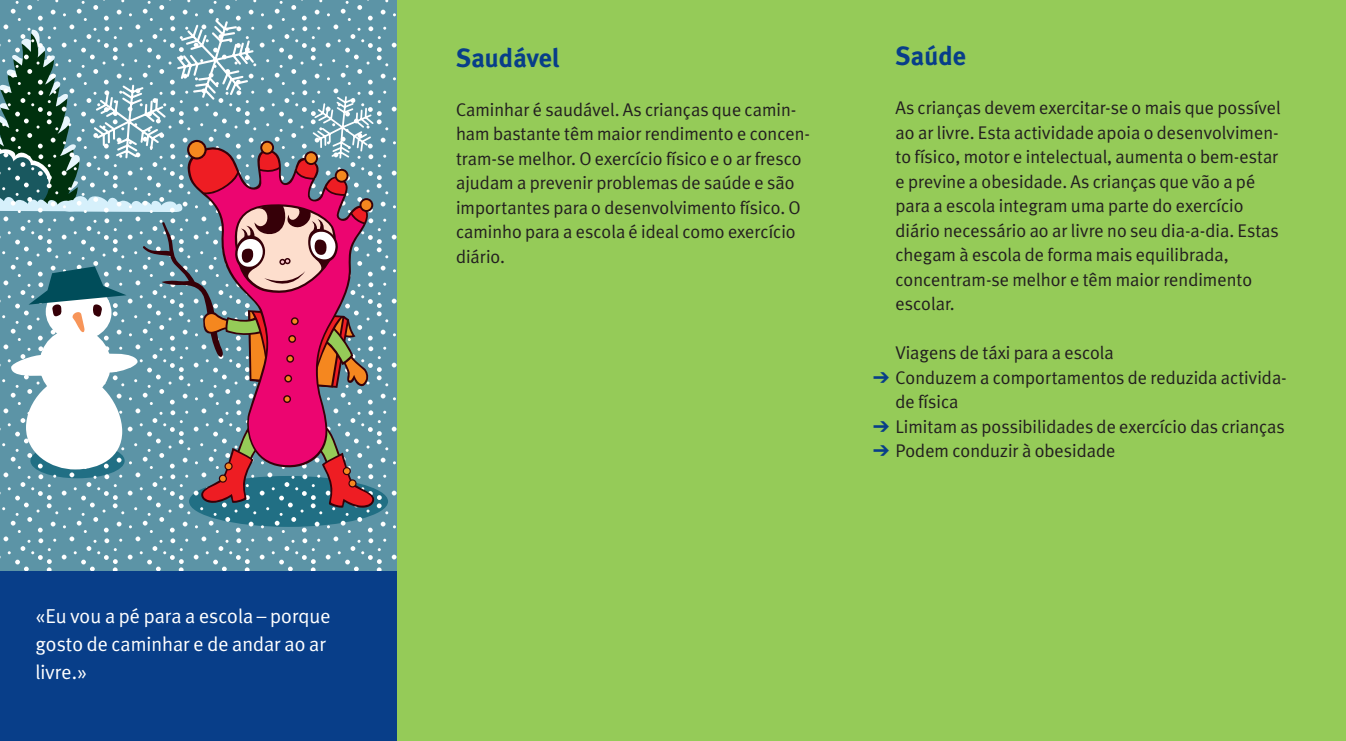
<style>
.page{position:relative;width:1346px;height:741px;background:#95cb58}
.page>*{position:absolute;margin:0;border:0;box-sizing:border-box;transform-origin:0 0}
.t1{font:700 26.25px "Meta Plus";color:#083e89}
.t2{font:20.12px/28px "Meta Plus Normal";color:#fff}
.t3{font:18.38px/24.5px "Meta Plus Normal";color:#231f20}
.s1{color:#083e89}
</style>
<div class="page">
<div style="left:0;top:570px;width:397px;height:170px;background:#083e89"></div>
<svg style="left:0;top:0;width:397px;height:570px;background:#6499aa"></svg>
<svg style="left:0;top:18px;width:375px;height:491px;background:#848a9c"></svg>
<p class="t2" style="left:36px;top:602px;width:297px">«Eu vou a pé para a escola – porque gosto de caminhar e de andar ao ar livre.»</p>
<h1 class="t1" style="left:456px;top:42px;width:106px">Saudável</h1>
<p class="t3" style="left:456px;top:97px;width:356px">Caminhar é saudável. As crianças que camin&shy;ham bastante têm maior rendimento e concen&shy;tram-se melhor. O exercício físico e o ar fresco ajudam a prevenir problemas de saúde e são importantes para o desenvolvimento físico. O caminho para a escola é ideal como exercício diário.</p>
<h1 class="t1" style="left:895px;top:41px;width:72px">Saúde</h1>
<p class="t3" style="left:895px;top:96px;width:387px">As crianças devem exercitar-se o mais que possível ao ar livre. Esta actividade apoia o desenvolvimen&shy;to físico, motor e intelectual, aumenta o bem-estar e previne a obesidade. As crianças que vão a pé para a escola integram uma parte do exercício diário necessário ao ar livre no seu dia-a-dia. Estas chegam à escola de forma mais equilibrada, concentram-se melhor e têm maior rendimento escolar.</p>
<p class="t3" style="left:895px;top:341px;width:220px">Viagens de táxi para a escola</p>
<p class="t3" style="left:895px;top:365px;width:393px;text-indent:-22px"><span class="s1">➔</span> Conduzem a comportamentos de reduzida activida&shy;de física</p>
<p class="t3" style="left:873px;top:414px;width:413px"><span class="s1">➔</span> Limitam as possibilidades de exercício das crianças</p>
<p class="t3" style="left:873px;top:439px;width:244px"><span class="s1">➔</span> Podem conduzir à obesidade</p>
</div>
